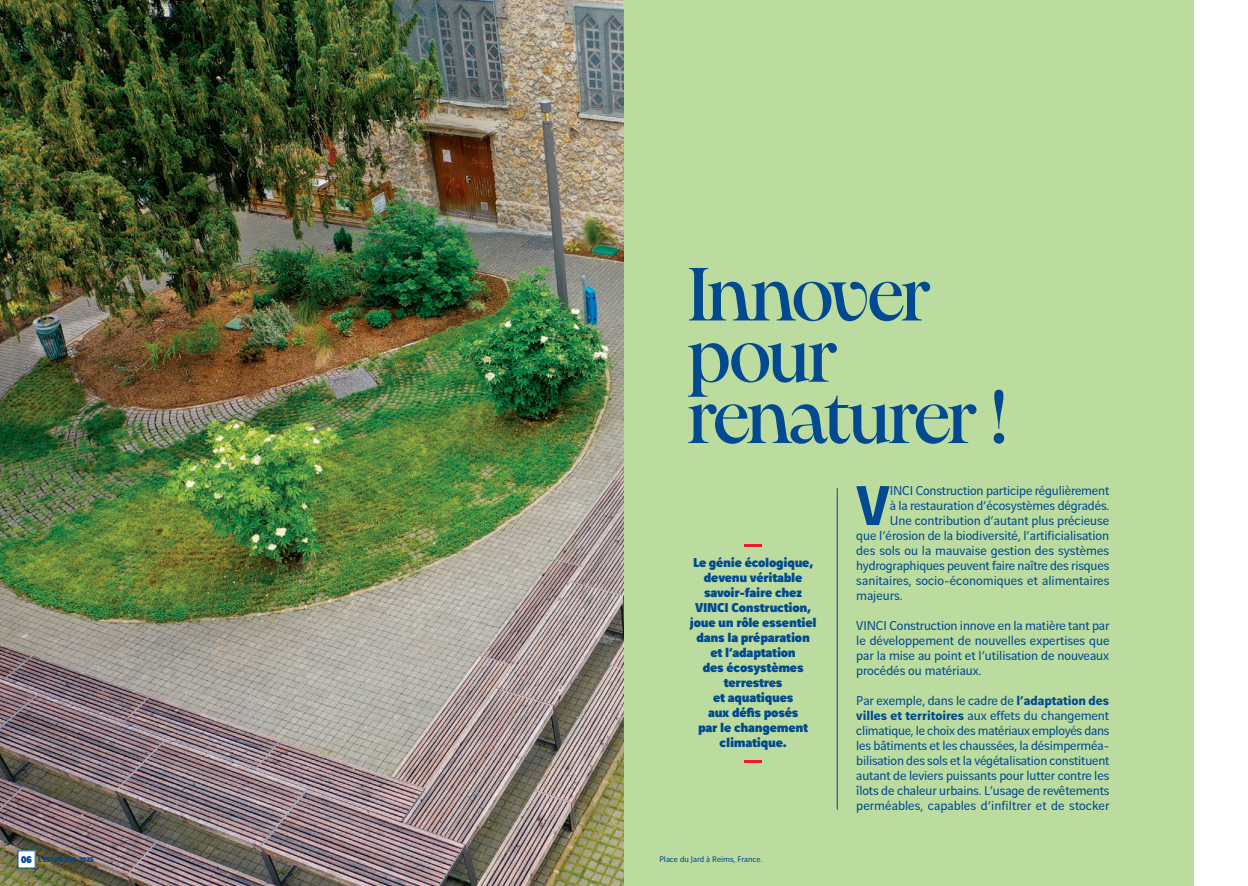
<style>
.page{position:relative;width:1248px;height:886px;background:#fff}
.page>*{position:absolute;margin:0;border:0;box-sizing:border-box;transform-origin:0 0}
.t1{font:500 75px/61.2px "PP Pangaia";letter-spacing:-.05em;color:#014990}
.t2{font:700 59.75px "Vinci Sans";color:#014990}
.t3{font:13.75px/15px "Vinci Sans";letter-spacing:-.005em;color:#014990;text-align:justify}
.t4{font:900 13.75px/15px "Vinci Sans";letter-spacing:-.02em;color:#014990;text-align:center}
.t5{font:8.75px "Vinci Sans";color:#014990}
.t6{font:900 7.5px "Vinci Sans";color:#014990}
.s1{font-size:10.5px}
.s2{font-weight:700}
</style>
<div class="page">
<img style="left:0;top:0;width:624px;height:886px">
<div style="left:624px;top:0;width:569px;height:886px;background:#bcdc9f"></div>
<hr style="left:836px;top:488px;width:1px;height:322px;background:#014990">
<svg style="left:744px;top:544px;width:18px;height:2px"></svg>
<svg style="left:744px;top:760px;width:18px;height:2px"></svg>
<div style="left:18px;top:851px;width:17px;height:17px;background:#fff"></div>
<h1 class="t1" style="left:687px;top:262px;width:322px">Innover pour renaturer !</h1>
<p class="t4" style="left:689px;top:554px;width:128px">Le génie écologique, devenu véritable savoir-faire chez<br>VINCI Construction, joue un rôle essentiel dans la préparation et l’adaptation<br>des écosystèmes terrestres<br>et aquatiques<br>aux défis posés<br>par le changement climatique.</p>
<p class="t6" style="left:21px;top:854px;width:74px"><span class="s1">06</span> L’ESSENTIEL 2025</p>
<p class="t5" style="left:659px;top:853px;width:104px">Place du Jard à Reims, France.</p>
<h2 class="t2" style="left:855px;top:458px;width:36px">V</h2>
<p class="t3" style="left:889px;top:482px;width:221px">INCI Construction participe régulièrement</p>
<p class="t3" style="left:889px;top:497px;width:221px">à la restauration d’écosystèmes dégradés.</p>
<p class="t3" style="left:889px;top:512px;width:221px">Une contribution d’autant plus précieuse</p>
<p class="t3" style="left:856px;top:527px;width:254px">que l’érosion de la biodiversité, l’artificialisation</p>
<p class="t3" style="left:856px;top:542px;width:254px">des sols ou la mauvaise gestion des systèmes</p>
<p class="t3" style="left:856px;top:557px;width:254px">hydrographiques peuvent faire naître des risques</p>
<p class="t3" style="left:856px;top:572px;width:255px">sanitaires, socio-économiques et alimentaires</p>
<p class="t3" style="left:856px;top:587px;width:48px">majeurs.</p>
<p class="t3" style="left:856px;top:617px;width:255px">VINCI Construction innove en la matière tant par le développement de nouvelles expertises que par la mise au point et l’utilisation de nouveaux procédés ou matériaux.</p>
<p class="t3" style="left:856px;top:692px;width:255px">Par exemple, dans le cadre de <span class="s2">l’adaptation des villes et territoires</span> aux effets du changement climatique, le choix des matériaux employés dans les bâtiments et les chaussées, la désimperméa&shy;bilisation des sols et la végétalisation constituent autant de leviers puissants pour lutter contre les îlots de chaleur urbains. L’usage de revêtements perméables, capables d’infiltrer et de stocker</p>
</div>
